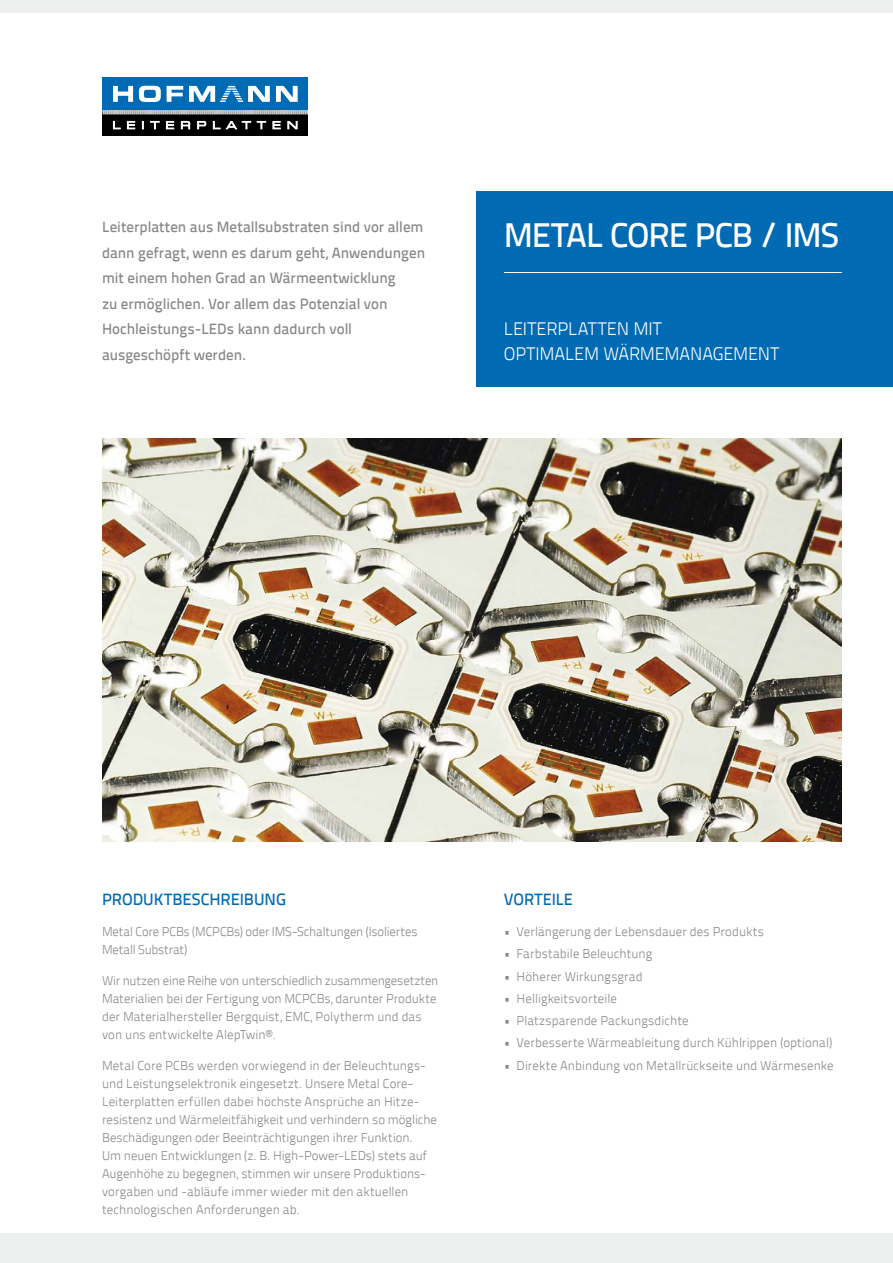
<style>
.page{position:relative;width:893px;height:1263px;background:#fff}
.page>*{position:absolute;margin:0;border:0;box-sizing:border-box;transform-origin:0 0}
.t1{font:500 34.5px "Titillium Text 22 L";letter-spacing:-.03em;color:#fff}
.t2{font:300 18px "Titillium Text 22 L";letter-spacing:-.01em;color:#fff}
.t3{font:500 16.5px "Titillium Text 22 L";color:#006ab3}
.t4{font:500 15px/25.5px "Titillium Text 22 L";color:#87888a}
.t5{font:300 12.75px/18px "Titillium Text 22 L";letter-spacing:.005em;color:#87888a}
</style>
<div class="page">
<img style="left:102px;top:438px;width:740px;height:404px">
<div style="left:103px;top:77px;width:205px;height:36px;background:#006ab3"></div>
<div style="left:103px;top:112px;width:205px;height:24px;background:#000"></div>
<svg style="left:113px;top:121px;width:185px;height:9px"></svg>
<svg style="left:103px;top:110px;width:205px;height:4px"></svg>
<svg style="left:113px;top:86px;width:185px;height:16px"></svg>
<div style="left:476px;top:191px;width:417px;height:196px;background:#006ab3"></div>
<hr style="left:504px;top:272px;width:338px;height:1px;background:#fff">
<div style="left:0;top:1233px;width:893px;height:30px;background:#eeefef"></div>
<div style="left:0;top:0;width:893px;height:13px;background:#eeefef"></div>
<p class="t4" style="left:102px;top:214px;width:325px">Leiterplatten aus Metallsubstraten sind vor allem dann gefragt, wenn es darum geht, Anwendungen mit einem hohen Grad an Wärmeentwicklung<br>zu ermöglichen. Vor allem das Potenzial von Hochleistungs-LEDs kann dadurch voll ausgeschöpft werden.</p>
<h1 class="t1" style="left:504px;top:214px;width:334px">Metal Core PCB / IMS</h1>
<h2 class="t2" style="left:504px;top:318px;width:20px">Leiterplatte</h2>
<h2 class="t2" style="left:617px;top:318px;width:27px">n mit</h2>
<h2 class="t2" style="left:504px;top:343px;width:23px">optimalem</h2>
<h2 class="t2" style="left:603px;top:343px;width:39px">Wärmema</h2>
<h2 class="t2" style="left:690px;top:343px;width:45px">nageme</h2>
<h2 class="t2" style="left:758px;top:343px;width:20px">nt</h2>
<p class="t3" style="left:102px;top:889px;width:185px">Produktbeschreibung</p>
<p class="t5" style="left:102px;top:923px;width:317px">Metal Core PCBs (MCPCBs) oder IMS-Schaltungen (Isoliertes<br>Metall Substrat)</p>
<p class="t5" style="left:102px;top:971px;width:338px">Wir nutzen eine Reihe von unterschiedlich zusammengesetzten Materialien bei der Fertigung von MCPCBs, darunter Produkte der Materialhersteller Bergquist, EMC, Polytherm und das von uns entwickelte AlepTwin®.</p>
<p class="t5" style="left:102px;top:1056px;width:336px">Metal Core PCBs werden vorwiegend in der Beleuchtungs&shy;und Leistungselektronik eingesetzt. Unsere Metal Core-Leiterplatten erfüllen dabei höchste Ansprüche an Hitze&shy;resistenz und Wärmeleitfähigkeit und verhindern so mögliche Beschädigungen oder Beeinträchtigungen ihrer Funktion.<br>Um neuen Entwicklungen (z. B. High-Power-LEDs) stets auf Augenhöhe zu begegnen, stimmen wir unsere Produktions&shy;vorgaben und -abläufe immer wieder mit den aktuellen technologischen Anforderungen ab.</p>
<p class="t3" style="left:504px;top:889px;width:71px">Vorteile</p>
<p class="t5" style="left:504px;top:923px;width:262px">• Verlängerung der Lebensdauer des Produkts</p>
<p class="t5" style="left:504px;top:945px;width:150px">• Farbstabile Beleuchtung</p>
<p class="t5" style="left:504px;top:967px;width:140px">• Höherer Wirkungsgrad</p>
<p class="t5" style="left:504px;top:989px;width:114px">• Helligkeitsvorteile</p>
<p class="t5" style="left:504px;top:1012px;width:186px">• Platzsparende Packungsdichte</p>
<p class="t5" style="left:504px;top:1034px;width:330px">• Verbesserte Wärmeableitung durch Kühlrippen (optional)</p>
<p class="t5" style="left:504px;top:1056px;width:331px">• Direkte Anbindung von Metallrückseite und Wärmesenke</p>
</div>
